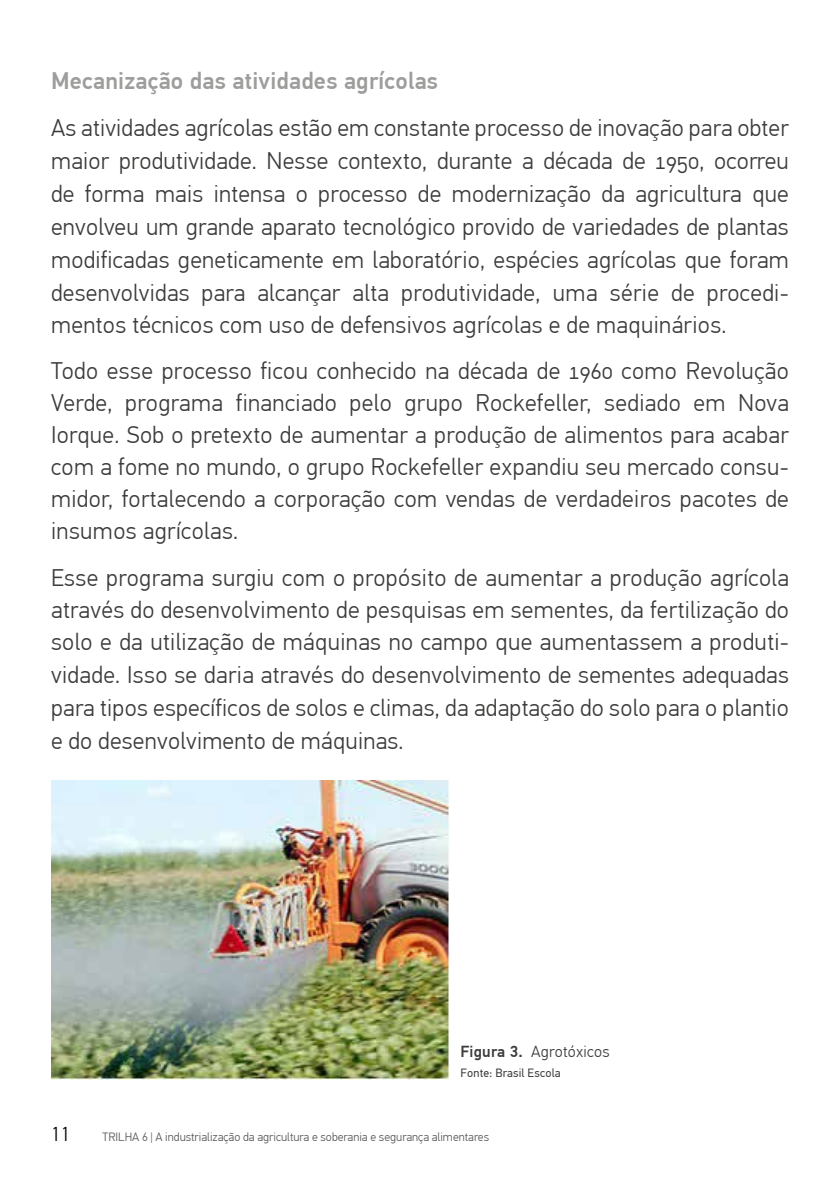
<style>
.page{position:relative;width:840px;height:1191px;background:#fff}
.page>*{position:absolute;margin:0;border:0;box-sizing:border-box;transform-origin:0 0}
.t1{font:300 24px/32.8px "PF Din Text Pro";letter-spacing:.015em;color:#3c3c3b;text-align:justify}
.t2{font:500 24px "PF Din Text Pro";letter-spacing:.01em;color:#9d9d9c}
.t3{font:300 20px "PF Din Text Pro";color:#000}
.t4{font:300 16px "PF Din Text Pro";letter-spacing:.015em;color:#3c3c3b}
.t5{font:300 12px "PF Din Text Pro";color:#575756}
.t6{font:12px "PF Din Text Pro";letter-spacing:.015em;color:#3c3c3b}
.s1{font-weight:500}
</style>
<div class="page">
<img style="left:51px;top:781px;width:398px;height:298px">
<p class="t2" style="left:51px;top:66px;width:388px">Mecanização das atividades agrícolas</p>
<p class="t1" style="left:51px;top:112px;width:739px">As atividades agrícolas estão em constante processo de inovação para obter maior produtividade. Nesse contexto, durante a década de 1950, ocorreu de forma mais intensa o processo de modernização da agricultura que envolveu um grande aparato tecnológico provido de variedades de plantas modificadas geneticamente em laboratório, espécies agrícolas que foram desenvolvidas para alcançar alta produtividade, uma série de procedi&shy;mentos técnicos com uso de defensivos agrícolas e de maquinários.</p>
<p class="t1" style="left:51px;top:355px;width:739px;line-height:32px">Todo esse processo ficou conhecido na década de 1960 como Revolução Verde, programa financiado pelo grupo Rockefeller, sediado em Nova Iorque. Sob o pretexto de aumentar a produção de alimentos para acabar com a fome no mundo, o grupo Rockefeller expandiu seu mercado consu&shy;midor, fortalecendo a corporação com vendas de verdadeiros pacotes de insumos agrícolas.</p>
<p class="t1" style="left:51px;top:561px;width:739px">Esse programa surgiu com o propósito de aumentar a produção agrícola através do desenvolvimento de pesquisas em sementes, da fertilização do solo e da utilização de máquinas no campo que aumentassem a produti&shy;vidade. Isso se daria através do desenvolvimento de sementes adequadas para tipos específicos de solos e climas, da adaptação do solo para o plantio e do desenvolvimento de máquinas.</p>
<p class="t4" style="left:460px;top:1042px;width:150px"><span class="s1">Figura 3.</span> Agrotóxicos</p>
<p class="t6" style="left:460px;top:1066px;width:101px">Fonte: Brasil Escola</p>
<p class="t3" style="left:51px;top:1122px;width:21px">11</p>
<p class="t5" style="left:103px;top:1130px;width:388px">TRILHA 6 | A industrialização da agricultura e soberania e segurança alimentares</p>
</div>
